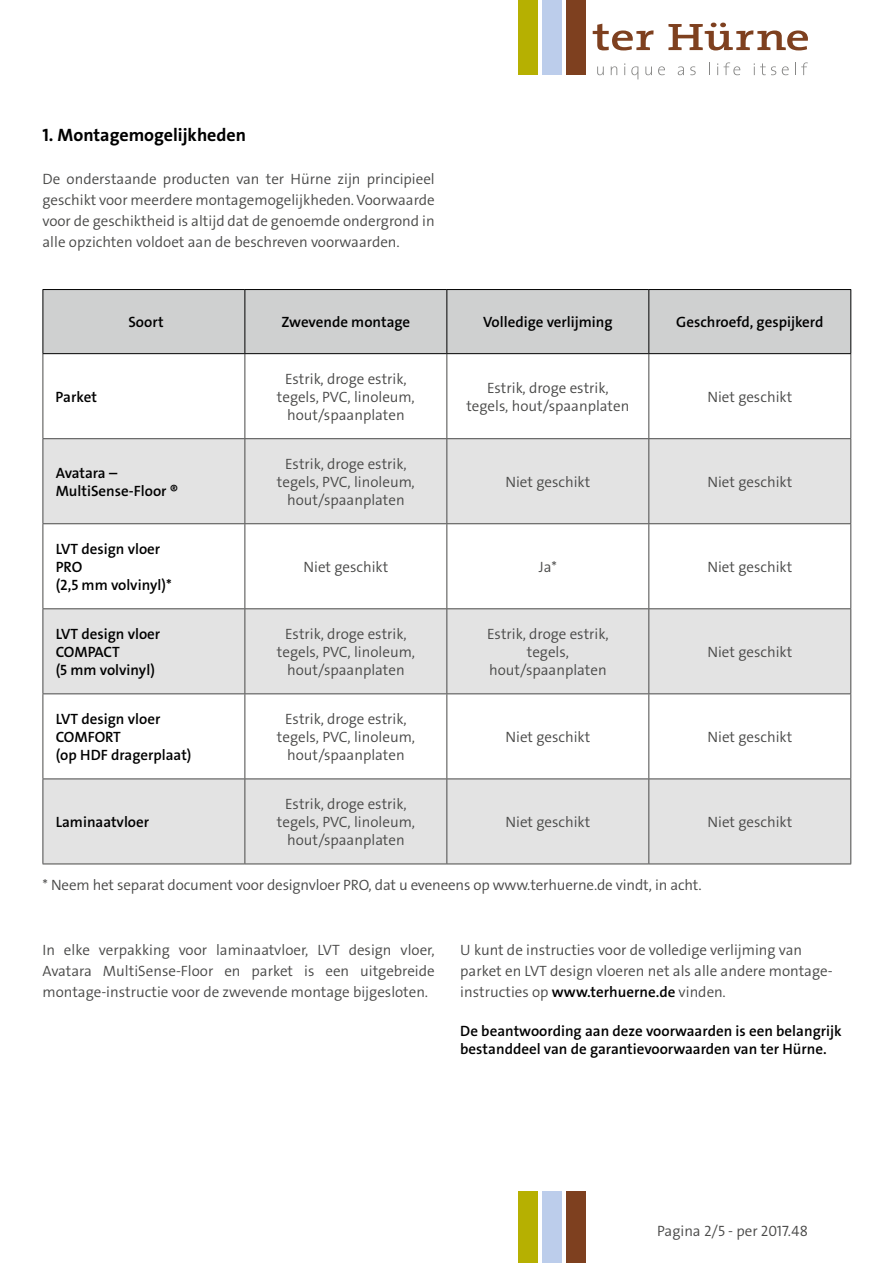
<style>
.page{position:relative;width:893px;height:1263px;background:#fff}
.page>*{position:absolute;margin:0;border:0;box-sizing:border-box;transform-origin:0 0}
.t1{font:18px "The Sans LP7 Bld";color:#000}
.t2{font:15px/18px "The Sans LP4 Se Lig";color:#494948;text-align:center}
.t3{font:15px/18px "The Sans LP6 Se Bld";color:#000}
.s1{font-family:"The Sans LP6 Se Bld";color:#000}
</style>
<div class="page">
<svg style="left:593px;top:24px;width:61px;height:26px"></svg>
<svg style="left:668px;top:23px;width:140px;height:27px"></svg>
<div style="left:542px;top:0;width:20px;height:75px;background:#bccdeb"></div>
<div style="left:566px;top:0;width:19px;height:75px;background:#7e401f"></div>
<div style="left:519px;top:0;width:19px;height:75px;background:#b6b001"></div>
<svg style="left:597px;top:67px;width:7px;height:8px"></svg>
<svg style="left:611px;top:66px;width:6px;height:9px"></svg>
<svg style="left:631px;top:66px;width:7px;height:13px"></svg>
<svg style="left:645px;top:67px;width:7px;height:8px"></svg>
<svg style="left:658px;top:66px;width:7px;height:9px"></svg>
<svg style="left:678px;top:66px;width:6px;height:9px"></svg>
<svg style="left:690px;top:66px;width:6px;height:9px"></svg>
<svg style="left:709px;top:63px;width:1px;height:12px"></svg>
<svg style="left:717px;top:62px;width:23px;height:13px"></svg>
<svg style="left:754px;top:63px;width:22px;height:12px"></svg>
<svg style="left:782px;top:66px;width:7px;height:9px"></svg>
<svg style="left:795px;top:62px;width:13px;height:13px"></svg>
<div style="left:542px;top:1191px;width:19px;height:72px;background:#bccdeb"></div>
<div style="left:566px;top:1191px;width:19px;height:72px;background:#7e401f"></div>
<div style="left:518px;top:1191px;width:19px;height:72px;background:#b6b001"></div>
<div style="left:44px;top:290px;width:806px;height:63px;background:#cfd0d0"></div>
<svg style="left:44px;top:439px;width:806px;height:424px;fill:#e3e3e3"></svg>
<hr style="left:43px;top:354px;width:1px;height:84px;background:#494948">
<hr style="left:244px;top:354px;width:1px;height:84px;background:#494948">
<hr style="left:446px;top:354px;width:1px;height:84px;background:#494948">
<hr style="left:648px;top:354px;width:1px;height:84px;background:#494948">
<hr style="left:850px;top:354px;width:1px;height:84px;background:#494948">
<hr style="left:43px;top:438px;width:202px;height:1px;background:#494948">
<hr style="left:43px;top:439px;width:1px;height:84px;background:#494948">
<hr style="left:245px;top:438px;width:202px;height:1px;background:#494948">
<hr style="left:244px;top:439px;width:1px;height:84px;background:#494948">
<hr style="left:447px;top:438px;width:202px;height:1px;background:#494948">
<hr style="left:446px;top:439px;width:1px;height:84px;background:#494948">
<hr style="left:649px;top:438px;width:202px;height:1px;background:#494948">
<hr style="left:648px;top:439px;width:1px;height:84px;background:#494948">
<hr style="left:850px;top:439px;width:1px;height:84px;background:#494948">
<hr style="left:43px;top:523px;width:202px;height:1px;background:#494948">
<hr style="left:43px;top:524px;width:1px;height:84px;background:#494948">
<hr style="left:245px;top:523px;width:202px;height:1px;background:#494948">
<hr style="left:244px;top:524px;width:1px;height:84px;background:#494948">
<hr style="left:447px;top:523px;width:202px;height:1px;background:#494948">
<hr style="left:446px;top:524px;width:1px;height:84px;background:#494948">
<hr style="left:649px;top:523px;width:202px;height:1px;background:#494948">
<hr style="left:648px;top:524px;width:1px;height:84px;background:#494948">
<hr style="left:850px;top:524px;width:1px;height:84px;background:#494948">
<hr style="left:43px;top:608px;width:202px;height:1px;background:#494948">
<hr style="left:43px;top:609px;width:1px;height:84px;background:#494948">
<hr style="left:245px;top:608px;width:202px;height:1px;background:#494948">
<hr style="left:244px;top:609px;width:1px;height:84px;background:#494948">
<hr style="left:447px;top:608px;width:202px;height:1px;background:#494948">
<hr style="left:446px;top:609px;width:1px;height:84px;background:#494948">
<hr style="left:649px;top:608px;width:202px;height:1px;background:#494948">
<hr style="left:648px;top:609px;width:1px;height:84px;background:#494948">
<hr style="left:850px;top:609px;width:1px;height:84px;background:#494948">
<hr style="left:43px;top:693px;width:202px;height:1px;background:#494948">
<hr style="left:43px;top:694px;width:1px;height:84px;background:#494948">
<hr style="left:245px;top:693px;width:202px;height:1px;background:#494948">
<hr style="left:244px;top:694px;width:1px;height:84px;background:#494948">
<hr style="left:447px;top:693px;width:202px;height:1px;background:#494948">
<hr style="left:446px;top:694px;width:1px;height:84px;background:#494948">
<hr style="left:649px;top:693px;width:202px;height:1px;background:#494948">
<hr style="left:648px;top:694px;width:1px;height:84px;background:#494948">
<hr style="left:850px;top:694px;width:1px;height:84px;background:#494948">
<hr style="left:43px;top:778px;width:202px;height:1px;background:#494948">
<hr style="left:43px;top:779px;width:1px;height:84px;background:#494948">
<hr style="left:245px;top:778px;width:202px;height:1px;background:#494948">
<hr style="left:244px;top:779px;width:1px;height:84px;background:#494948">
<hr style="left:447px;top:778px;width:202px;height:1px;background:#494948">
<hr style="left:446px;top:779px;width:1px;height:84px;background:#494948">
<hr style="left:649px;top:778px;width:202px;height:1px;background:#494948">
<hr style="left:648px;top:779px;width:1px;height:84px;background:#494948">
<hr style="left:850px;top:779px;width:1px;height:84px;background:#494948">
<hr style="left:43px;top:863px;width:202px;height:1px;background:#494948">
<hr style="left:245px;top:863px;width:202px;height:1px;background:#494948">
<hr style="left:447px;top:863px;width:202px;height:1px;background:#494948">
<hr style="left:649px;top:863px;width:202px;height:1px;background:#494948">
<hr style="left:43px;top:289px;width:202px;height:1px;background:#000">
<hr style="left:43px;top:290px;width:1px;height:63px;background:#000">
<hr style="left:245px;top:289px;width:202px;height:1px;background:#000">
<hr style="left:244px;top:290px;width:1px;height:63px;background:#000">
<hr style="left:447px;top:289px;width:202px;height:1px;background:#000">
<hr style="left:446px;top:290px;width:1px;height:63px;background:#000">
<hr style="left:649px;top:289px;width:202px;height:1px;background:#000">
<hr style="left:648px;top:290px;width:1px;height:63px;background:#000">
<hr style="left:850px;top:290px;width:1px;height:63px;background:#000">
<hr style="left:43px;top:353px;width:202px;height:1px;background:#000">
<hr style="left:245px;top:353px;width:202px;height:1px;background:#000">
<hr style="left:447px;top:353px;width:202px;height:1px;background:#000">
<hr style="left:649px;top:353px;width:202px;height:1px;background:#000">
<p class="t1" style="left:43px;top:123px;width:205px">1. Montagemogelijkheden</p>
<p class="t2" style="left:43px;top:168px;width:394px;line-height:21px;text-align:justify">De onderstaande producten van ter Hürne zijn principieel geschikt voor meerdere montagemogelijkheden. Voorwaarde voor de geschiktheid is altijd dat de genoemde ondergrond in alle opzichten voldoet aan de beschreven voorwaarden.</p>
<p class="t3" style="left:56px;top:388px;width:43px">Parket</p>
<p class="t3" style="left:128px;top:313px;width:37px">Soort</p>
<p class="t3" style="left:281px;top:313px;width:130px">Zwevende montage</p>
<p class="t3" style="left:483px;top:313px;width:131px">Volledige verlijming</p>
<p class="t3" style="left:676px;top:313px;width:149px">Geschroefd, gespijkerd</p>
<p class="t2" style="left:277px;top:370px;width:139px">Estrik, droge estrik, tegels, PVC, linoleum, hout/spaanplaten</p>
<p class="t2" style="left:466px;top:379px;width:164px">Estrik, droge estrik, tegels, hout/spaanplaten</p>
<p class="t2" style="left:707px;top:388px;width:86px">Niet geschikt</p>
<p class="t3" style="left:56px;top:464px;width:124px">Avatara –<br>MultiSense-Floor ®</p>
<p class="t2" style="left:277px;top:455px;width:139px">Estrik, droge estrik, tegels, PVC, linoleum, hout/spaanplaten</p>
<p class="t2" style="left:505px;top:473px;width:86px">Niet geschikt</p>
<p class="t2" style="left:707px;top:473px;width:86px">Niet geschikt</p>
<p class="t3" style="left:56px;top:540px;width:118px">LVT design vloer<br>PRO<br>(2,5 mm volvinyl)*</p>
<p class="t2" style="left:303px;top:558px;width:86px">Niet geschikt</p>
<p class="t2" style="left:539px;top:558px;width:20px">Ja*</p>
<p class="t2" style="left:707px;top:558px;width:86px">Niet geschikt</p>
<p class="t3" style="left:56px;top:625px;width:106px">LVT design vloer<br>COMPACT<br>(5 mm volvinyl)</p>
<p class="t2" style="left:277px;top:625px;width:139px">Estrik, droge estrik, tegels, PVC, linoleum, hout/spaanplaten</p>
<p class="t2" style="left:487px;top:625px;width:123px">Estrik, droge estrik, tegels, hout/spaanplaten</p>
<p class="t2" style="left:707px;top:643px;width:86px">Niet geschikt</p>
<p class="t3" style="left:56px;top:710px;width:137px">LVT design vloer<br>COMFORT<br>(op HDF dragerplaat)</p>
<p class="t2" style="left:277px;top:710px;width:139px">Estrik, droge estrik, tegels, PVC, linoleum, hout/spaanplaten</p>
<p class="t3" style="left:56px;top:813px;width:95px">Laminaatvloer</p>
<p class="t2" style="left:277px;top:795px;width:139px">Estrik, droge estrik, tegels, PVC, linoleum, hout/spaanplaten</p>
<p class="t2" style="left:505px;top:728px;width:86px">Niet geschikt</p>
<p class="t2" style="left:707px;top:728px;width:86px">Niet geschikt</p>
<p class="t2" style="left:505px;top:813px;width:86px">Niet geschikt</p>
<p class="t2" style="left:707px;top:813px;width:86px">Niet geschikt</p>
<p class="t2" style="left:43px;top:876px;width:661px">* Neem het separat document voor designvloer PRO, dat u eveneens op www.terhuerne.de vindt, in acht.</p>
<p class="t2" style="left:43px;top:940px;width:394px;line-height:21px;text-align:justify">In elke verpakking voor laminaatvloer, LVT design vloer, Avatara MultiSense-Floor en parket is een uitgebreide montage-instructie voor de zwevende montage bijgesloten.</p>
<p class="t2" style="left:460px;top:940px;width:374px;line-height:21px;text-align:left">U kunt de instructies voor de volledige verlijming van parket en LVT design vloeren net als alle andere montage&shy;instructies op <span class="s1">www.terhuerne.de</span> vinden.</p>
<p class="t3" style="left:460px;top:1022px;width:383px">De beantwoording aan deze voorwaarden is een belangrijk bestanddeel van de garantievoorwaarden van ter Hürne.</p>
<p class="t2" style="left:657px;top:1222px;width:152px">Pagina 2/5 - per 2017.48</p>
</div>
